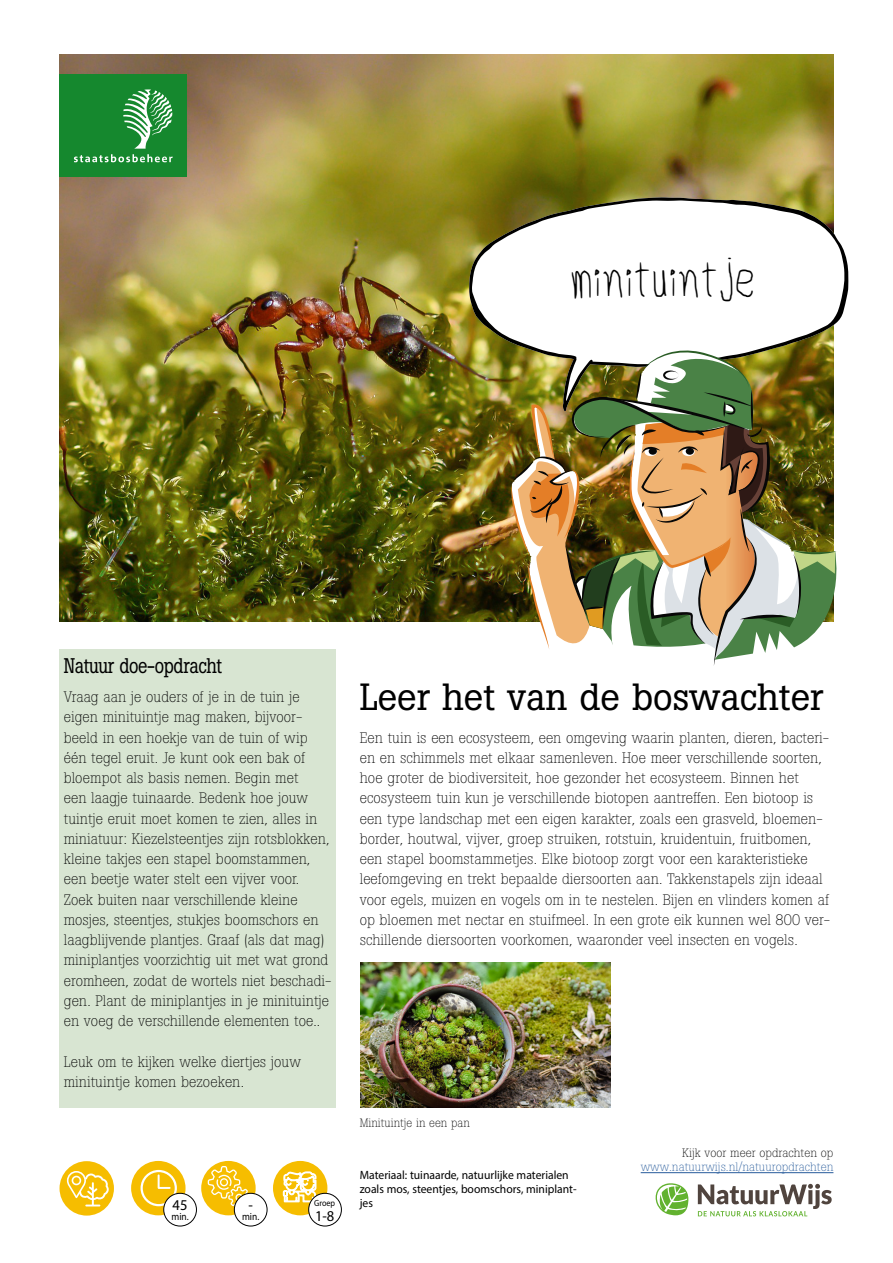
<style>
.page{position:relative;width:893px;height:1263px;background:#fff}
.page>*{position:absolute;margin:0;border:0;box-sizing:border-box;transform-origin:0 0}
.t1{font:45px "Child Writing";color:#000;scale:.9 1}
.t2{font:37.5px "Boton";color:#000}
.t3{font:21px "Boton";letter-spacing:-.02em;color:#000;scale:.86 1}
.t4{font:300 15px/20.2px "Boton";color:#000}
.t5{font:15px "Myriad Pro";color:#000}
.t6{font:12px/14.4px "Myriad Pro";color:#000}
.t7{font:300 12px "Boton";color:#000}
.t8{font:300 12px "Boton";color:#275b9b}
.t9{font:10.5px "Myriad Pro";color:#000;scale:.9 1}
.t10{font:9px "Myriad Pro";color:#000;scale:.9 1}
</style>
<div class="page">
<img style="left:60px;top:54px;width:773px;height:567px">
<div style="left:60px;top:74px;width:127px;height:102px;background:#15882e"></div>
<svg style="left:74px;top:89px;width:99px;height:73px"></svg>
<div style="left:60px;top:1161px;width:54px;height:54px;background:#f6bd00;border-radius:50%"></div>
<svg style="left:469px;top:197px;width:380px;height:214px"></svg>
<svg style="left:472px;top:200px;width:372px;height:201px"></svg>
<img style="left:511px;top:350px;width:326px;height:316px">
<div style="left:201px;top:1161px;width:55px;height:54px;background:#f6bd00;border-radius:50%"></div>
<svg style="left:208px;top:1166px;width:42px;height:42px"></svg>
<svg style="left:66px;top:1170px;width:43px;height:36px"></svg>
<div style="left:72px;top:1176px;width:9px;height:9px;border:2px solid #fff;border-radius:50%"></div>
<div style="left:273px;top:1161px;width:54px;height:54px;background:#f6bd00;border-radius:50%"></div>
<svg style="left:283px;top:1171px;width:33px;height:31px"></svg>
<div style="left:309px;top:1193px;width:32px;height:33px;background:#fff;border-radius:50%"></div>
<div style="left:308px;top:1193px;width:34px;height:33px;border:1px solid #000;border-radius:50%"></div>
<div style="left:131px;top:1161px;width:55px;height:54px;background:#f6bd00;border-radius:50%"></div>
<div style="left:141px;top:1170px;width:36px;height:36px;border:2px solid #fff;border-radius:50%"></div>
<svg style="left:157px;top:1173px;width:15px;height:16px"></svg>
<div style="left:234px;top:1193px;width:33px;height:33px;background:#fff;border-radius:50%"></div>
<div style="left:234px;top:1193px;width:33px;height:33px;border:1px solid #000;border-radius:50%"></div>
<div style="left:164px;top:1193px;width:32px;height:33px;background:#fff;border-radius:50%"></div>
<div style="left:163px;top:1193px;width:34px;height:33px;border:1px solid #000;border-radius:50%"></div>
<svg style="left:698px;top:1184px;width:134px;height:32px"></svg>
<svg style="left:655px;top:1183px;width:34px;height:32px"></svg>
<hr style="left:641px;top:1172px;width:192px;height:1px;background:#275b9b">
<div style="left:60px;top:649px;width:276px;height:33px;background:#d8e5d2"></div>
<div style="left:60px;top:674px;width:276px;height:352px;background:#d8e5d2"></div>
<div style="left:60px;top:1018px;width:276px;height:28px;background:#d8e5d2"></div>
<div style="left:60px;top:1038px;width:276px;height:49px;background:#d8e5d2"></div>
<div style="left:60px;top:1079px;width:276px;height:28px;background:#d8e5d2"></div>
<img style="left:361px;top:962px;width:250px;height:145px">
<h1 class="t1" style="left:570px;top:257px;width:208px">minituintje</h1>
<h3 class="t3" style="left:64px;top:653px;width:186px">Natuur doe-opdracht</h3>
<p class="t4" style="left:64px;top:687px;width:269px">Vraag aan je ouders of je in de tuin je eigen minituintje mag maken, bijvoor&shy;beeld in een hoekje van de tuin of wip één tegel eruit. Je kunt ook een bak of bloempot als basis nemen. Begin met<br>een laagje tuinaarde. Bedenk hoe jouw tuintje eruit moet komen te zien, alles in miniatuur: Kiezelsteentjes zijn rotsblokken, kleine takjes een stapel boomstammen, een beetje water stelt een vijver voor.<br>Zoek buiten naar verschillende kleine mosjes, steentjes, stukjes boomschors en laagblijvende plantjes. Graaf (als dat mag) miniplantjes voorzichtig uit met wat grond eromheen, zodat de wortels niet beschadi&shy;gen. Plant de miniplantjes in je minituintje en voeg de verschillende elementen toe..</p>
<p class="t4" style="left:64px;top:1051px;width:239px">Leuk om te kijken welke diertjes jouw minituintje komen bezoeken.</p>
<p class="t5" style="left:173px;top:1196px;width:16px">45</p>
<p class="t9" style="left:171px;top:1210px;width:21px">min.</p>
<p class="t5" style="left:248px;top:1196px;width:6px">-</p>
<p class="t9" style="left:242px;top:1210px;width:21px">min.</p>
<p class="t10" style="left:314px;top:1198px;width:25px">Groep</p>
<p class="t5" style="left:315px;top:1206px;width:20px">1-8</p>
<h2 class="t2" style="left:360px;top:674px;width:465px">Leer het van de boswachter</h2>
<p class="t4" style="left:360px;top:727px;width:472px">Een tuin is een ecosysteem, een omgeving waarin planten, dieren, bacteri&shy;ën en schimmels met elkaar samenleven. Hoe meer verschillende soorten, hoe groter de biodiversiteit, hoe gezonder het ecosysteem. Binnen het ecosysteem tuin kun je verschillende biotopen aantreffen. Een biotoop is een type landschap met een eigen karakter, zoals een grasveld, bloemen&shy;border, houtwal, vijver, groep struiken, rotstuin, kruidentuin, fruitbomen, een stapel boomstammetjes. Elke biotoop zorgt voor een karakteristieke leefomgeving en trekt bepaalde diersoorten aan. Takkenstapels zijn ideaal voor egels, muizen en vogels om in te nestelen. Bijen en vlinders komen af op bloemen met nectar en stuifmeel. In een grote eik kunnen wel 800 ver&shy;schillende diersoorten voorkomen, waaronder veel insecten en vogels.</p>
<p class="t7" style="left:360px;top:1116px;width:112px">Minituintje in een pan</p>
<p class="t6" style="left:360px;top:1167px;width:218px">Materiaal: tuinaarde, natuurlijke materialen zoals mos, steentjes, boomschors, miniplant&shy;jes</p>
<p class="t7" style="left:682px;top:1146px;width:153px">Kijk voor meer opdrachten op</p>
<p class="t8" style="left:641px;top:1160px;width:194px">www.natuurwijs.nl/natuuropdrachten</p>
</div>
